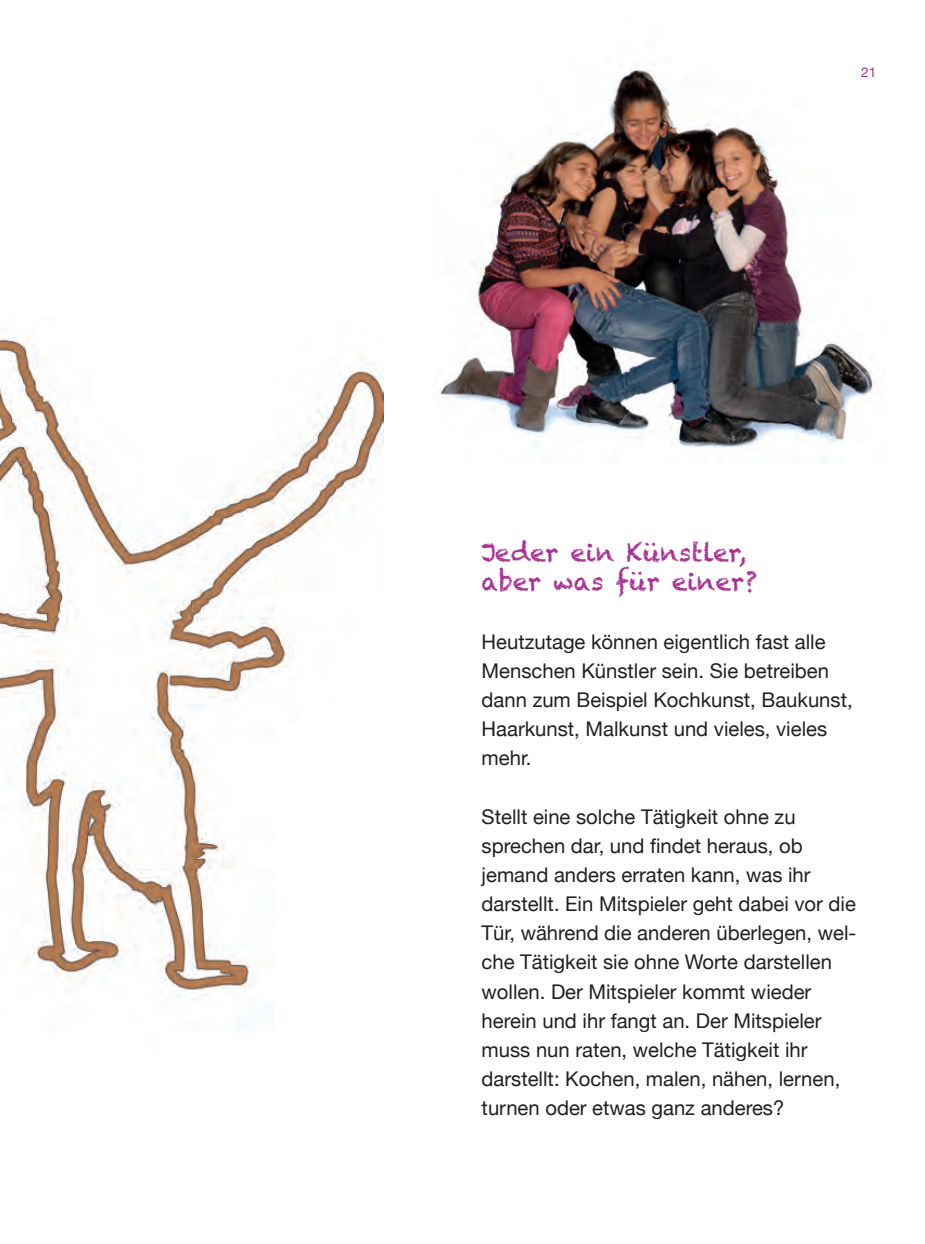
<style>
.page{position:relative;width:925px;height:1244px;background:#fff}
.page>*{position:absolute;margin:0;border:0;box-sizing:border-box;transform-origin:0 0}
.Helv_3_Absatzübersch{font:24.75px "Chalkduster";color:#a93193}
.Helv_Text_Flatter{font:20.25px/29.2px "Helvetica Neue";color:#231f20}
.t1{font:13.5px "Helvetica Neue";color:#a93193}
</style>
<div class="page">
<img style="left:0;top:337px;width:383px;height:663px">
<img style="left:439px;top:67px;width:435px;height:383px">
<p class="t1" style="left:861px;top:64px;width:17px">21</p>
<p class="Helv_3_Absatzübersch" style="left:482px;top:538px;width:266px">Jeder ein Künstler,</p>
<p class="Helv_3_Absatzübersch" style="left:482px;top:567px;width:277px">aber was für einer?</p>
<p class="Helv_Text_Flatter" style="left:482px;top:626px;width:373px">Heutzutage können eigentlich fast alle Menschen Künstler sein. Sie betreiben dann zum Beispiel Kochkunst, Baukunst, Haarkunst, Malkunst und vieles, vieles mehr.</p>
<p class="Helv_Text_Flatter" style="left:482px;top:801px;width:315px">Stellt eine solche Tätigkeit ohne zu</p>
<p class="Helv_Text_Flatter" style="left:482px;top:830px;width:376px">sprechen dar, und findet heraus, ob jemand anders erraten kann, was ihr darstellt. Ein Mitspieler geht dabei vor die Tür, während die anderen überlegen, wel&shy;che Tätigkeit sie ohne Worte darstellen</p>
<p class="Helv_Text_Flatter" style="left:482px;top:976px;width:331px">wollen. Der Mitspieler kommt wieder</p>
<p class="Helv_Text_Flatter" style="left:482px;top:1005px;width:360px">herein und ihr fangt an. Der Mitspieler muss nun raten, welche Tätigkeit ihr darstellt: Kochen, malen, nähen, lernen, turnen oder etwas ganz anderes?</p>
</div>
